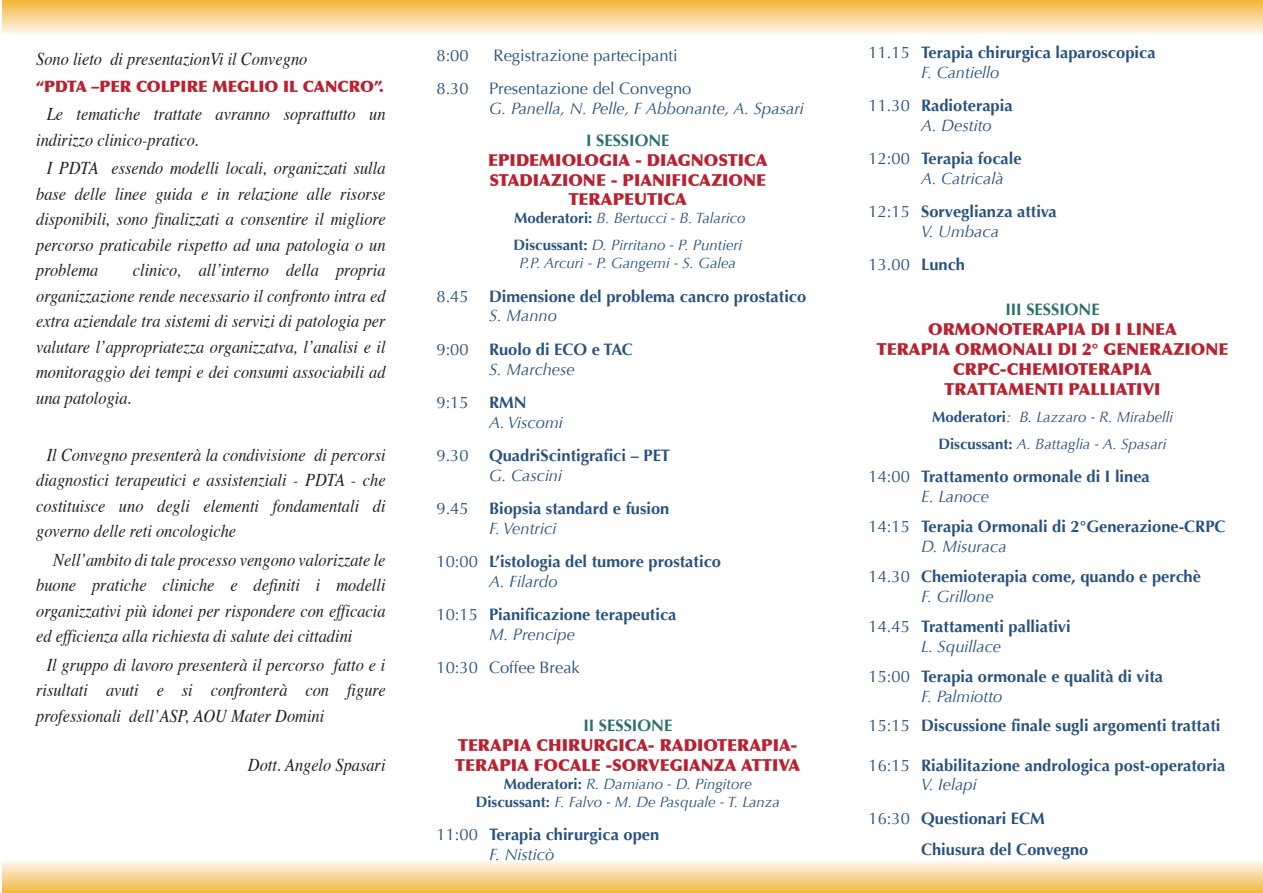
<style>
.page{position:relative;width:1263px;height:893px;background:#fff}
.page>*{position:absolute;margin:0;border:0;box-sizing:border-box;transform-origin:0 0}
.t1{font:italic 18px/25.5px "Times";color:#231f20;text-align:justify;scale:.91 1}
.t2{font:700 16.5px/19.8px "Optima";color:#275280}
.t3{font:900 16.5px/19.8px "Optima";color:#ba2030;text-align:center}
.t4{font:16.5px/33.3px "Optima";color:#275280}
.t5{font:italic 16.5px/19.8px "Optima";color:#275280}
.t6{font:700 16.5px "Optima";color:#28706f}
.t7{font:900 15.75px "Optima";color:#ba2030}
.t8{font:italic 15px/27px "Optima";color:#275280;text-align:center}
.s1{font-weight:700;font-style:normal}
.s2{font-weight:400}
.s3{font-weight:400;font-style:italic}
.s4{font-style:normal}
.s5{font-weight:700}
</style>
<div class="page">
<div style="left:2px;top:1px;width:1261px;height:34px;background:linear-gradient(to bottom,#f2b63c,#fef6ed)"></div>
<div style="left:2px;top:859px;width:1261px;height:34px;background:linear-gradient(to bottom,#fefaf8,#f2ba46)"></div>
<p class="t1" style="left:36px;top:45px;width:300px">Sono lieto di presentazionVi il Convegno</p>
<p class="t7" style="left:36px;top:77px;width:349px">“PDTA –PER COLPIRE MEGLIO IL CANCRO”.</p>
<p class="t1" style="left:36px;top:100px;width:385px;text-indent:10px">Le tematiche trattate avranno soprattutto un indirizzo clinico-pratico.</p>
<p class="t1" style="left:36px;top:154px;width:385px;text-indent:10px">I PDTA essendo modelli locali, organizzati sulla base delle linee guida e in relazione alle risorse disponibili, sono finalizzati a consentire il migliore percorso praticabile rispetto ad una patologia o un problema</p>
<p class="t1" style="left:36px;top:256px;width:385px;text-indent:97px">clinico, all’interno della propria organizzazione rende necessario il confronto intra ed extra aziendale tra sistemi di servizi di patologia per valutare l’appropriatezza organizzatva, l’analisi e il monitoraggio dei tempi e dei consumi associabili ad una patologia.</p>
<p class="t1" style="left:36px;top:441px;width:385px;text-indent:10px">Il Convegno presenterà la condivisione di percorsi diagnostici terapeutici e assistenziali - PDTA - che costituisce uno degli elementi fondamentali di governo delle reti oncologiche</p>
<p class="t1" style="left:36px;top:546px;width:385px;text-indent:17px">Nell’ambito di tale processo vengono valorizzate le buone pratiche cliniche e definiti i modelli organizzativi più idonei per rispondere con efficacia ed efficienza alla richiesta di salute dei cittadini</p>
<p class="t1" style="left:36px;top:651px;width:385px;text-indent:10px">Il gruppo di lavoro presenterà il percorso fatto e i risultati avuti e si confronterà con figure professionali dell’ASP, AOU Mater Domini</p>
<p class="t1" style="left:248px;top:751px;width:153px">Dott. Angelo Spasari</p>
<p class="t4" style="left:437px;top:39px;width:256px;text-indent:57px">Registrazione partecipanti<br>8.30 Presentazione del Convegno</p>
<p class="t5" style="left:489px;top:99px;width:316px">G. Panella, N. Pelle, F Abbonante, A. Spasari</p>
<p class="t6" style="left:586px;top:131px;width:85px">I SESSIONE</p>
<p class="t3" style="left:488px;top:150px;width:281px">EPIDEMIOLOGIA - DIAGNOSTICA<br>STADIAZIONE - PIANIFICAZIONE<br>TERAPEUTICA</p>
<p class="t8" style="left:513px;top:205px;width:234px;text-align:left"><span class="s1">Moderatori:</span> B. Bertucci - B. Talarico<br><span class="s1">Discussant:</span> D. Pirritano - P. Puntieri</p>
<p class="t8" style="left:519px;top:250px;width:218px">P.P. Arcuri - P. Gangemi - S. Galea</p>
<p class="t2" style="left:489px;top:286px;width:319px;text-indent:-53px"><span class="s2">8.45</span> Dimensione del problema cancro prostatico<br><span class="s3">S. Manno</span></p>
<p class="t2" style="left:437px;top:339px;width:198px;text-align:center"><span class="s2">9:00</span> Ruolo di ECO e TAC<br><span class="s3">S. Marchese</span></p>
<p class="t5" style="left:489px;top:392px;width:75px;text-indent:-53px"><span class="s4">9:15</span> <span class="s1">RMN<br></span>A. Viscomi</p>
<p class="t2" style="left:489px;top:446px;width:183px;text-indent:-53px"><span class="s2">9.30</span> QuadriScintigrafici – PET<br><span class="s3">G. Cascini</span></p>
<p class="t2" style="left:489px;top:499px;width:182px;text-indent:-53px"><span class="s2">9.45</span> Biopsia standard e fusion<br><span class="s3">F. Ventrici</span></p>
<p class="t2" style="left:489px;top:552px;width:233px;text-indent:-53px"><span class="s2">10:00</span> L’istologia del tumore prostatico<br><span class="s3">A. Filardo</span></p>
<p class="t2" style="left:489px;top:605px;width:189px;text-indent:-53px"><span class="s2">10:15</span> Pianificazione terapeutica<br><span class="s3">M. Prencipe</span></p>
<p class="t4" style="left:437px;top:651px;width:145px">10:30 Coffee Break</p>
<p class="t4" style="left:437px;top:39px;width:34px">8:00</p>
<p class="t6" style="left:583px;top:716px;width:90px">II SESSIONE</p>
<p class="t3" style="left:455px;top:735px;width:346px;text-align:left">TERAPIA CHIRURGICA- RADIOTERAPIA-<br>TERAPIA FOCALE -SORVEGIANZA ATTIVA</p>
<p class="t8" style="left:476px;top:775px;width:306px;line-height:18px"><span class="s1">Moderatori:</span> R. Damiano - D. Pingitore<br><span class="s1">Discussant:</span> F. Falvo - M. De Pasquale - T. Lanza</p>
<p class="t2" style="left:489px;top:825px;width:172px;text-indent:-53px"><span class="s2">11:00</span> Terapia chirurgica open<br><span class="s3">F. Nisticò</span></p>
<p class="t2" style="left:921px;top:43px;width:236px;text-indent:-53px"><span class="s2">11.15</span> Terapia chirurgica laparoscopica<br><span class="s3">F. Cantiello</span></p>
<p class="t2" style="left:921px;top:96px;width:93px;text-indent:-53px"><span class="s2">11.30</span> Radioterapia<br><span class="s3">A. Destito</span></p>
<p class="t2" style="left:921px;top:149px;width:102px;text-indent:-53px"><span class="s2">12:00</span> Terapia focale<br><span class="s3">A. Catricalà</span></p>
<p class="t2" style="left:869px;top:202px;width:190px;text-align:center"><span class="s2">12:15</span> Sorveglianza attiva<br><span class="s3">V. Umbaca</span></p>
<p class="t4" style="left:869px;top:248px;width:98px">13.00 <span class="s5">Lunch</span></p>
<p class="t6" style="left:1005px;top:300px;width:96px">III SESSIONE</p>
<p class="t3" style="left:877px;top:320px;width:353px">ORMONOTERAPIA DI I LINEA<br>TERAPIA ORMONALI DI 2° GENERAZIONE<br>CRPC-CHEMIOTERAPIA<br>TRATTAMENTI PALLIATIVI</p>
<p class="t8" style="left:932px;top:403px;width:242px"><span class="s1">Moderatori</span>: B. Lazzaro - R. Mirabelli<br><span class="s1">Discussant:</span> A. Battaglia - A. Spasari</p>
<p class="t2" style="left:921px;top:467px;width:230px;text-indent:-53px"><span class="s2">14:00</span> Trattamento ormonale di I linea<br><span class="s3">E. Lanoce</span></p>
<p class="t2" style="left:921px;top:517px;width:306px;text-indent:-53px"><span class="s2">14:15</span> Terapia Ormonali di 2°Generazione-CRPC<br><span class="s3">D. Misuraca</span></p>
<p class="t2" style="left:921px;top:567px;width:281px;text-indent:-53px"><span class="s2">14.30</span> Chemioterapia come, quando e perchè<br><span class="s3">F. Grillone</span></p>
<p class="t2" style="left:921px;top:617px;width:151px;text-indent:-53px"><span class="s2">14.45</span> Trattamenti palliativi<br><span class="s3">L. Squillace</span></p>
<p class="t2" style="left:921px;top:667px;width:244px;text-indent:-53px"><span class="s2">15:00</span> Terapia ormonale e qualità di vita<br><span class="s3">F. Palmiotto</span></p>
<p class="t2" style="left:869px;top:716px;width:353px"><span class="s2">15:15</span> Discussione finale sugli argomenti trattati</p>
<p class="t2" style="left:921px;top:755px;width:306px;text-indent:-53px"><span class="s2">16:15</span> Riabilitazione andrologica post-operatoria<br><span class="s3">V. Ielapi</span></p>
<p class="t2" style="left:921px;top:803px;width:169px;line-height:31.5px;text-indent:-53px"><span class="s2">16:30</span> Questionari ECM<br>Chiusura del Convegno</p>
</div>
